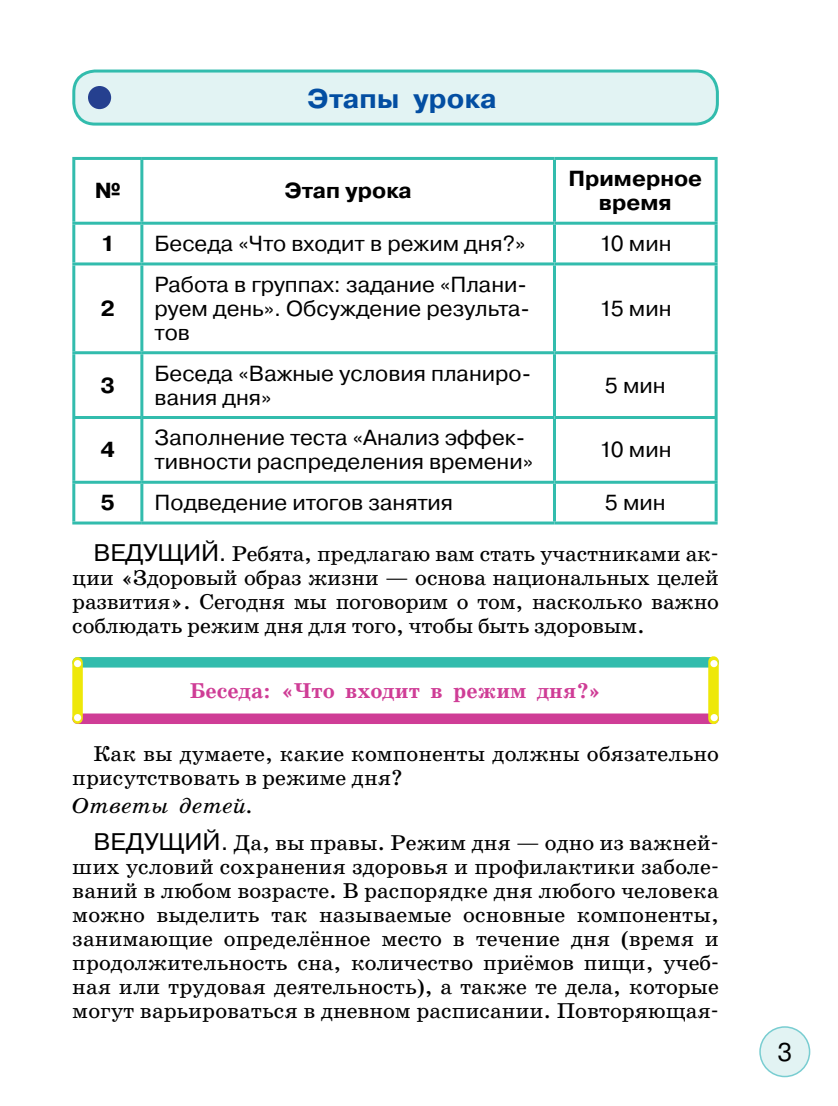
<style>
.page{position:relative;width:838px;height:1106px;background:#fff}
.page>*{position:absolute;margin:0;border:0;box-sizing:border-box;transform-origin:0 0}
.t1{font:700 27px "Pragmatica San Pin";letter-spacing:.01em;color:#034ea2}
.t2{font:25.5px "Pragmatica C";color:#000}
.t3{font:21.75px/24px "School Book San Pin";color:#000;text-align:justify}
.t4{font:21.75px/24px "Pragmatica San Pin";color:#000}
.t5{font:700 21.75px/24px "Pragmatica San Pin";color:#000;text-align:center}
.t6{font:700 21.75px "School Book San Pin";color:#cf3d96}
.s1{font-family:"Pragmatica San Pin";font-size:24px}
.s2{font-style:italic}
</style>
<div class="page">
<div style="left:760px;top:1027px;width:49px;height:49px;background:#e2f3f3;border-radius:50%"></div>
<div style="left:759px;top:1026px;width:51px;height:51px;border:2px solid #78cdd1;border-radius:50%"></div>
<div style="left:74px;top:71px;width:643px;height:53px;background:#e2f3f3;border-radius:21px"></div>
<div style="left:72px;top:70px;width:647px;height:56px;border:3px solid #32bcad;border-radius:21px"></div>
<div style="left:88px;top:86px;width:23px;height:23px;background:#25408f;border-radius:50%"></div>
<hr style="left:72px;top:157px;width:70px;height:3px;background:#32bcad">
<hr style="left:72px;top:160px;width:3px;height:62px;background:#32bcad">
<hr style="left:142px;top:157px;width:412px;height:3px;background:#32bcad">
<hr style="left:140px;top:160px;width:3px;height:62px;background:#32bcad">
<hr style="left:554px;top:157px;width:163px;height:3px;background:#32bcad">
<hr style="left:553px;top:160px;width:3px;height:62px;background:#32bcad">
<hr style="left:714px;top:160px;width:3px;height:62px;background:#32bcad">
<hr style="left:72px;top:222px;width:70px;height:3px;background:#32bcad">
<hr style="left:72px;top:225px;width:3px;height:37px;background:#32bcad">
<hr style="left:142px;top:222px;width:412px;height:3px;background:#32bcad">
<hr style="left:140px;top:225px;width:3px;height:37px;background:#32bcad">
<hr style="left:554px;top:222px;width:163px;height:3px;background:#32bcad">
<hr style="left:553px;top:225px;width:3px;height:37px;background:#32bcad">
<hr style="left:714px;top:225px;width:3px;height:37px;background:#32bcad">
<hr style="left:72px;top:262px;width:70px;height:3px;background:#32bcad">
<hr style="left:72px;top:265px;width:3px;height:86px;background:#32bcad">
<hr style="left:142px;top:262px;width:412px;height:3px;background:#32bcad">
<hr style="left:140px;top:265px;width:3px;height:86px;background:#32bcad">
<hr style="left:554px;top:262px;width:163px;height:3px;background:#32bcad">
<hr style="left:553px;top:265px;width:3px;height:86px;background:#32bcad">
<hr style="left:714px;top:265px;width:3px;height:86px;background:#32bcad">
<hr style="left:72px;top:351px;width:70px;height:3px;background:#32bcad">
<hr style="left:72px;top:354px;width:3px;height:62px;background:#32bcad">
<hr style="left:142px;top:351px;width:412px;height:3px;background:#32bcad">
<hr style="left:140px;top:354px;width:3px;height:62px;background:#32bcad">
<hr style="left:554px;top:351px;width:163px;height:3px;background:#32bcad">
<hr style="left:553px;top:354px;width:3px;height:62px;background:#32bcad">
<hr style="left:714px;top:354px;width:3px;height:62px;background:#32bcad">
<hr style="left:72px;top:416px;width:70px;height:3px;background:#32bcad">
<hr style="left:72px;top:419px;width:3px;height:62px;background:#32bcad">
<hr style="left:142px;top:416px;width:412px;height:3px;background:#32bcad">
<hr style="left:140px;top:419px;width:3px;height:62px;background:#32bcad">
<hr style="left:554px;top:416px;width:163px;height:3px;background:#32bcad">
<hr style="left:553px;top:419px;width:3px;height:62px;background:#32bcad">
<hr style="left:714px;top:419px;width:3px;height:62px;background:#32bcad">
<hr style="left:72px;top:481px;width:70px;height:3px;background:#32bcad">
<hr style="left:72px;top:484px;width:3px;height:37px;background:#32bcad">
<hr style="left:142px;top:481px;width:412px;height:3px;background:#32bcad">
<hr style="left:140px;top:484px;width:3px;height:37px;background:#32bcad">
<hr style="left:554px;top:481px;width:163px;height:3px;background:#32bcad">
<hr style="left:553px;top:484px;width:3px;height:37px;background:#32bcad">
<hr style="left:714px;top:484px;width:3px;height:37px;background:#32bcad">
<hr style="left:72px;top:521px;width:70px;height:3px;background:#32bcad">
<hr style="left:142px;top:521px;width:412px;height:3px;background:#32bcad">
<hr style="left:554px;top:521px;width:163px;height:3px;background:#32bcad">
<div style="left:78px;top:657px;width:635px;height:10px;background:#32bcad"></div>
<div style="left:78px;top:713px;width:635px;height:11px;background:#cf3d96"></div>
<div style="left:708px;top:661px;width:10px;height:58px;background:#eee809"></div>
<div style="left:710px;top:660px;width:7px;height:7px;background:#fff;border-radius:50%"></div>
<div style="left:710px;top:714px;width:7px;height:7px;background:#fff;border-radius:50%"></div>
<div style="left:72px;top:662px;width:11px;height:56px;background:#eee809"></div>
<div style="left:74px;top:660px;width:7px;height:7px;background:#fff;border-radius:50%"></div>
<div style="left:74px;top:714px;width:7px;height:7px;background:#fff;border-radius:50%"></div>
<p class="t1" style="left:307px;top:82px;width:191px">Этапы урока</p>
<p class="t5" style="left:95px;top:179px;width:28px">№</p>
<p class="t5" style="left:284px;top:179px;width:129px">Этап урока</p>
<p class="t5" style="left:568px;top:167px;width:135px">Примерное время</p>
<p class="t5" style="left:100px;top:232px;width:16px">1</p>
<p class="t4" style="left:155px;top:232px;width:372px">Беседа «Что входит в режим дня?»</p>
<p class="t4" style="left:599px;top:232px;width:74px">10 мин</p>
<p class="t5" style="left:101px;top:296px;width:16px">2</p>
<p class="t4" style="left:155px;top:272px;width:377px">Работа в группах: задание «Плани&shy;руем день». Обсуждение результа&shy;тов</p>
<p class="t4" style="left:599px;top:296px;width:74px">15 мин</p>
<p class="t5" style="left:101px;top:373px;width:16px">3</p>
<p class="t4" style="left:155px;top:361px;width:378px">Беседа «Важные условия планиро&shy;вания дня»</p>
<p class="t4" style="left:605px;top:373px;width:62px">5 мин</p>
<p class="t5" style="left:101px;top:438px;width:16px">4</p>
<p class="t4" style="left:155px;top:426px;width:380px">Заполнение теста «Анализ эффек&shy;тивности распределения времени»</p>
<p class="t4" style="left:599px;top:438px;width:74px">10 мин</p>
<p class="t5" style="left:101px;top:490px;width:16px">5</p>
<p class="t4" style="left:155px;top:491px;width:300px">Подведение итогов занятия</p>
<p class="t4" style="left:605px;top:491px;width:62px">5 мин</p>
<p class="t3" style="left:72px;top:542px;width:648px;text-indent:21px"><span class="s1">ВЕДУЩИЙ.</span> Ребята, предлагаю вам стать участниками ак&shy;ции «Здоровый образ жизни — основа национальных целей развития». Сегодня мы поговорим о том, насколько важно соблюдать режим дня для того, чтобы быть здоровым.</p>
<p class="t6" style="left:190px;top:678px;width:413px">Беседа: «Что входит в режим дня?»</p>
<p class="t3" style="left:72px;top:741px;width:648px;text-indent:21px">Как вы думаете, какие компоненты должны обязательно присутствовать в режиме дня?</p>
<p class="t3" style="left:94px;top:787px;width:627px;line-height:36.8px;text-indent:-21px"><span class="s2">Ответы детей.<br></span><span class="s1">ВЕДУЩИЙ.</span> Да, вы правы. Режим дня — одно из важней-</p>
<p class="t3" style="left:72px;top:854px;width:648px">ших условий сохранения здоровья и профилактики заболе&shy;ваний в любом возрасте. В распорядке дня любого человека можно выделить так называемые основные компоненты, занимающие определённое место в течение дня (время и продолжительность сна, количество приёмов пищи, учеб&shy;ная или трудовая деятельность), а также те дела, которые могут варьироваться в дневном расписании. Повторяющая-</p>
<p class="t2" style="left:777px;top:1037px;width:16px">3</p>
</div>
